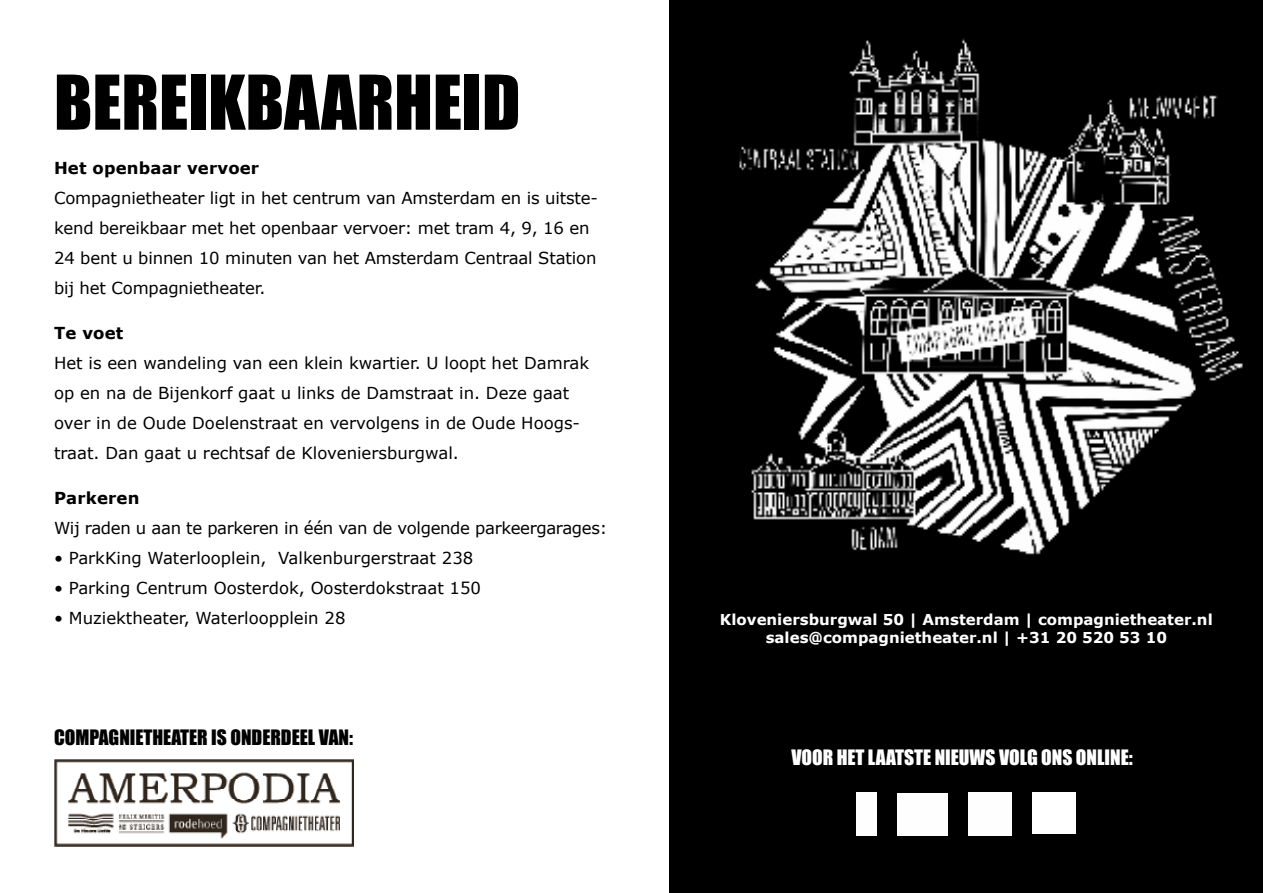
<style>
.page{position:relative;width:1263px;height:893px;background:#fff}
.page>*{position:absolute;margin:0;border:0;box-sizing:border-box;transform-origin:0 0}
.t1{font:69.75px "Impact";color:#000}
.t2{font:19.5px "Impact";color:#fff}
.t3{font:19.5px "Impact";color:#000}
.t4{font:16.5px/30px "Verdana";color:#000}
.t5{font:16.5px "Verdana";letter-spacing:-.02em;color:#000}
.t6{font:700 16.5px "Verdana";letter-spacing:.01em;color:#000}
.t7{font:700 15px/18px "Verdana";color:#fff;text-align:center}
</style>
<div class="page">
<img style="left:670px;top:0;width:593px;height:893px">
<img style="left:54px;top:759px;width:299px;height:87px">
<img style="left:857px;top:792px;width:20px;height:43px">
<svg style="left:857px;top:835px;width:20px;height:1px"></svg>
<img style="left:897px;top:793px;width:51px;height:43px">
<img style="left:968px;top:792px;width:43px;height:43px">
<img style="left:1032px;top:792px;width:43px;height:41px">
<h1 class="t1" style="left:54px;top:48px;width:468px">BEREIKBAARHEID</h1>
<p class="t6" style="left:54px;top:156px;width:207px">Het openbaar vervoer</p>
<p class="t4" style="left:54px;top:183px;width:545px">Compagnietheater ligt in het centrum van Amsterdam en is uitste&shy;kend bereikbaar met het openbaar vervoer: met tram 4, 9, 16 en 24 bent u binnen 10 minuten van het Amsterdam Centraal Station bij het Compagnietheater.</p>
<p class="t6" style="left:54px;top:321px;width:71px">Te voet</p>
<p class="t4" style="left:54px;top:348px;width:537px">Het is een wandeling van een klein kwartier. U loopt het Damrak op en na de Bijenkorf gaat u links de Damstraat in. Deze gaat over in de Oude Doelenstraat en vervolgens in de Oude Hoogs&shy;traat. Dan gaat u rechtsaf de Kloveniersburgwal.</p>
<p class="t6" style="left:54px;top:486px;width:87px">Parkeren</p>
<p class="t5" style="left:54px;top:517px;width:555px">Wij raden u aan te parkeren in één van de volgende parkeergarages:</p>
<p class="t4" style="left:54px;top:543px;width:421px">• ParkKing Waterlooplein, Valkenburgerstraat 238</p>
<p class="t4" style="left:54px;top:573px;width:429px">• Parking Centrum Oosterdok, Oosterdokstraat 150</p>
<p class="t4" style="left:54px;top:603px;width:293px">• Muziektheater, Waterloopplein 28</p>
<p class="t3" style="left:54px;top:722px;width:301px">COMPAGNIETHEATER IS ONDERDEEL VAN:</p>
<p class="t7" style="left:720px;top:610px;width:494px">Kloveniersburgwal 50 | Amsterdam | compagnietheater.nl sales@compagnietheater.nl | +31 20 520 53 10</p>
<p class="t2" style="left:791px;top:742px;width:343px">VOOR HET LAATSTE NIEUWS VOLG ONS ONLINE:</p>
</div>
